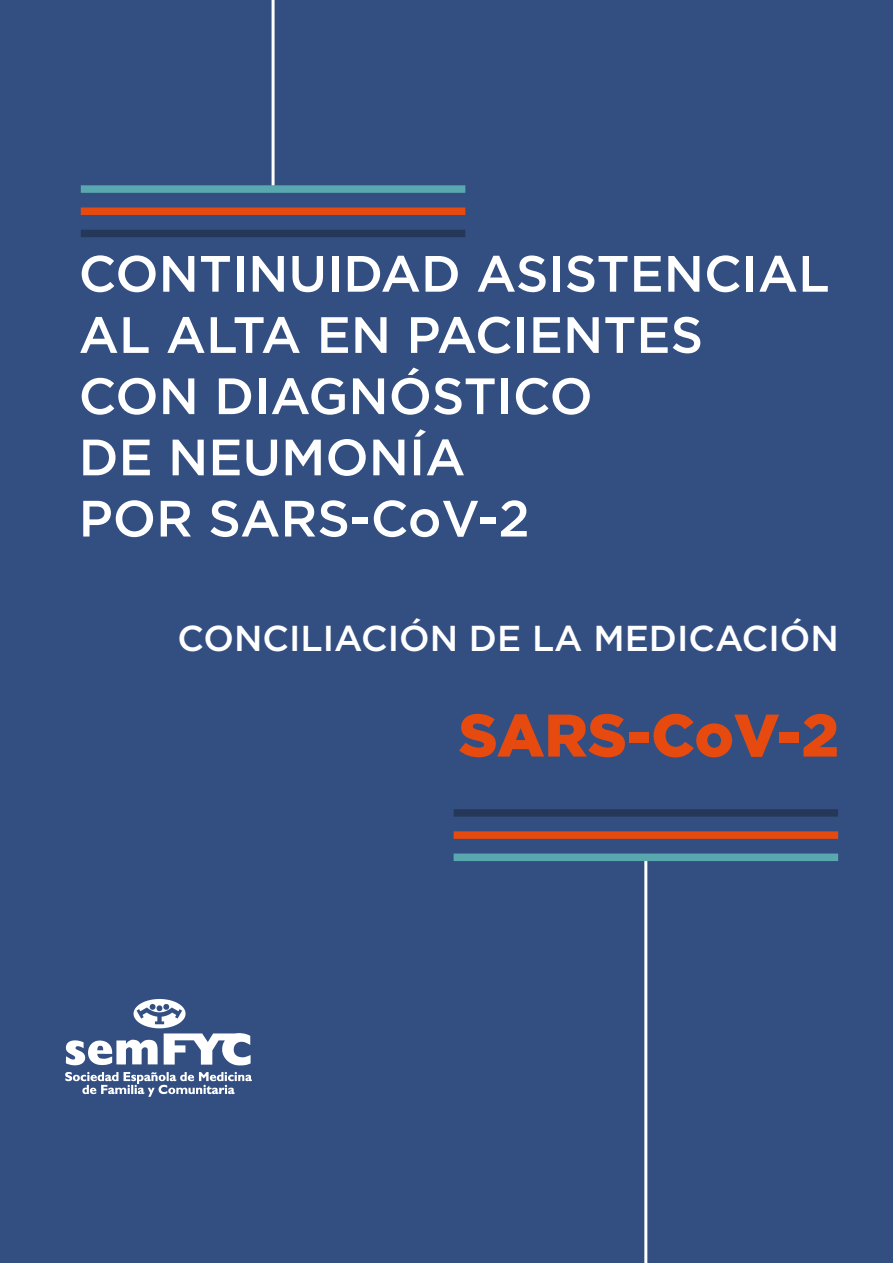
<style>
.page{position:relative;width:893px;height:1263px;background:#334f82}
.page>*{position:absolute;margin:0;border:0;box-sizing:border-box;transform-origin:0 0}
.Estilo_de_párrafo_1{font:900 60px "Gotham";color:#e64a0f}
.Estilo_de_párrafo_1-2{font:500 51px/61.2px "Gotham";color:#fff}
.Estilo_de_párrafo_1-3{font:500 36px "Gotham";color:#fff}
</style>
<div class="page">
<svg style="left:66px;top:999px;width:185px;height:66px"></svg>
<svg style="left:65px;top:1072px;width:187px;height:25px"></svg>
<div style="left:454px;top:809px;width:384px;height:8px;background:#263859"></div>
<div style="left:454px;top:831px;width:384px;height:8px;background:#e64a0f"></div>
<div style="left:454px;top:853px;width:384px;height:8px;background:#59a8b0"></div>
<hr style="left:644px;top:861px;width:3px;height:402px;background:#fff">
<div style="left:81px;top:230px;width:384px;height:7px;background:#263859"></div>
<div style="left:81px;top:207px;width:384px;height:8px;background:#e64a0f"></div>
<div style="left:81px;top:185px;width:384px;height:8px;background:#59a8b0"></div>
<hr style="left:272px;top:0;width:3px;height:185px;background:#fff">
<p class="Estilo_de_párrafo_1-2" style="left:79px;top:242px;width:752px">CONTINUIDAD ASISTENCIAL<br>AL ALTA EN PACIENTES<br>CON DIAGNÓSTICO<br>DE NEUMONÍA<br>POR SARS-CoV-2</p>
<p class="Estilo_de_párrafo_1-3" style="left:178px;top:614px;width:663px">CONCILIACIÓN DE LA MEDICACIÓN</p>
<p class="Estilo_de_párrafo_1" style="left:459px;top:694px;width:382px">SARS-CoV-2</p>
</div>
